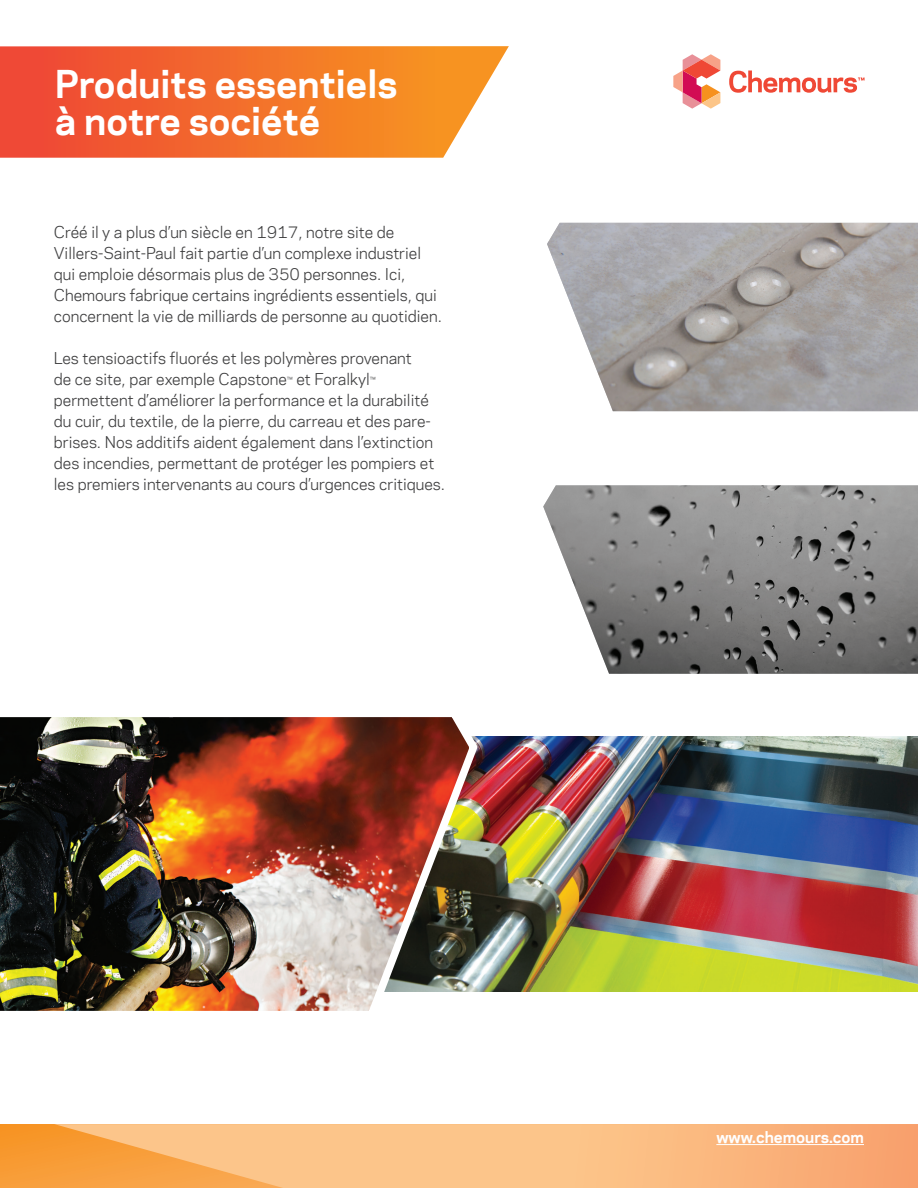
<style>
.page{position:relative;width:918px;height:1188px;background:#fff}
.page>*{position:absolute;margin:0;border:0;box-sizing:border-box;transform-origin:0 0}
.t1{font:700 36px/37.5px "Chemours Sans";color:#fff}
.t2{font:15px/21px "Chemours Sans";color:#3e3e3f}
.t3{font:700 15px "Chemours Sans";color:#fff}
.s1{font-size:10.5px}
</style>
<div class="page">
<div style="left:0;top:1124px;width:918px;height:64px;background:linear-gradient(to bottom,#f79322,#f8a03e)"></div>
<svg style="left:54px;top:1124px;width:864px;height:64px;background:#fab87a"></svg>
<svg style="left:673px;top:54px;width:47px;height:55px"></svg>
<svg style="left:729px;top:71px;width:136px;height:22px"></svg>
<hr style="left:716px;top:1144px;width:148px;height:1px;background:#fff">
<img style="left:481px;top:737px;width:437px;height:254px">
<img style="left:543px;top:485px;width:375px;height:189px">
<img style="left:547px;top:223px;width:371px;height:188px">
<img style="left:0;top:717px;width:481px;height:294px">
<svg style="left:0;top:46px;width:509px;height:112px;background:#f37839"></svg>
<p class="t1" style="left:55px;top:63px;width:344px">Produits essentiels à notre société</p>
<p class="t2" style="left:54px;top:221px;width:390px">Créé il y a plus d’un siècle en 1917, notre site de Villers-Saint-Paul fait partie d’un complexe industriel qui emploie désormais plus de 350 personnes. Ici, Chemours fabrique certains ingrédients essentiels, qui concernent la vie de milliards de personne au quotidien.</p>
<p class="t2" style="left:54px;top:347px;width:393px">Les tensioactifs fluorés et les polymères provenant<br>de ce site, par exemple Capstone<span class="s1">™</span> et Foralkyl<span class="s1">™ </span>permettent d’améliorer la performance et la durabilité du cuir, du textile, de la pierre, du carreau et des pare&shy;brises. Nos additifs aident également dans l’extinction des incendies, permettant de protéger les pompiers et les premiers intervenants au cours d’urgences critiques.</p>
<p class="t3" style="left:716px;top:1126px;width:149px">www.chemours.com</p>
</div>
